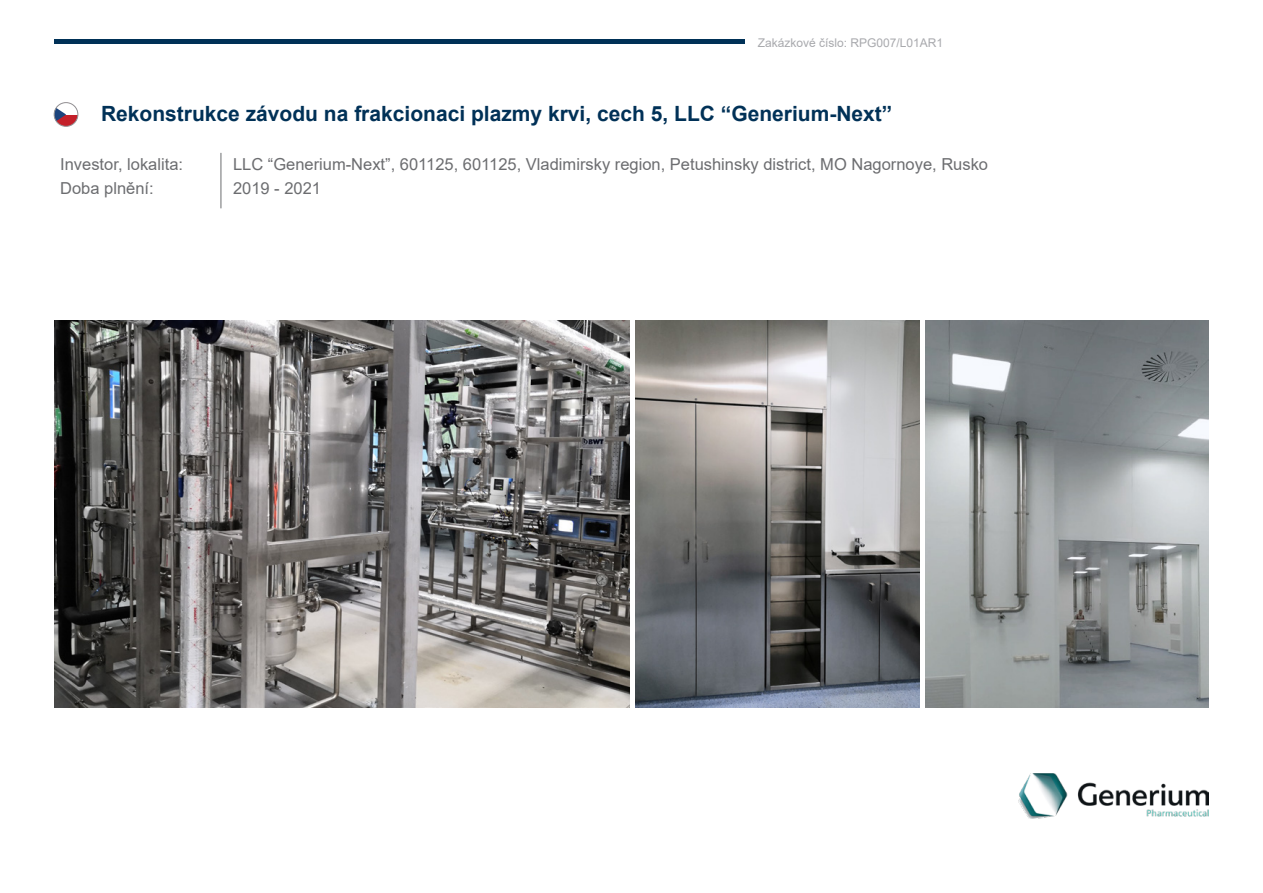
<style>
.page{position:relative;width:1263px;height:893px;background:#fff}
.page>*{position:absolute;margin:0;border:0;box-sizing:border-box;transform-origin:0 0}
.t1{font:700 21px "Arial";color:#003157}
.t2{font:16.5px "Arial";color:#6c6d70}
.t3{font:12px "Arial";color:#a8a9ad}
</style>
<div class="page">
<hr style="left:221px;top:153px;width:1px;height:55px;background:#6c6d70">
<div style="left:55px;top:39px;width:690px;height:5px;background:#003157"></div>
<div style="left:54px;top:103px;width:24px;height:23px;background:#c4202a;border-radius:12px"></div>
<div style="left:54px;top:103px;width:24px;height:12px;background:#fff"></div>
<svg style="left:54px;top:104px;width:12px;height:22px"></svg>
<div style="left:54px;top:102px;width:24px;height:24px;border:1px solid #939598;border-radius:50%"></div>
<img style="left:635px;top:321px;width:284px;height:386px">
<img style="left:55px;top:321px;width:575px;height:386px">
<img style="left:925px;top:321px;width:284px;height:386px">
<img style="left:1019px;top:773px;width:190px;height:45px">
<p class="t3" style="left:758px;top:34px;width:187px">Zakázkové číslo: RPG007/L01AR1</p>
<p class="t1" style="left:101px;top:99px;width:793px">Rekonstrukce závodu na frakcionaci plazmy krvi, cech 5, LLC “Generium-Next”</p>
<p class="t2" style="left:60px;top:153px;width:124px">Investor, lokalita:</p>
<p class="t2" style="left:233px;top:153px;width:757px">LLC “Generium-Next”, 601125, 601125, Vladimirsky region, Petushinsky district, MO Nagornoye, Rusko</p>
<p class="t2" style="left:60px;top:177px;width:95px">Doba plnění:</p>
<p class="t2" style="left:233px;top:177px;width:90px">2019 - 2021</p>
</div>
